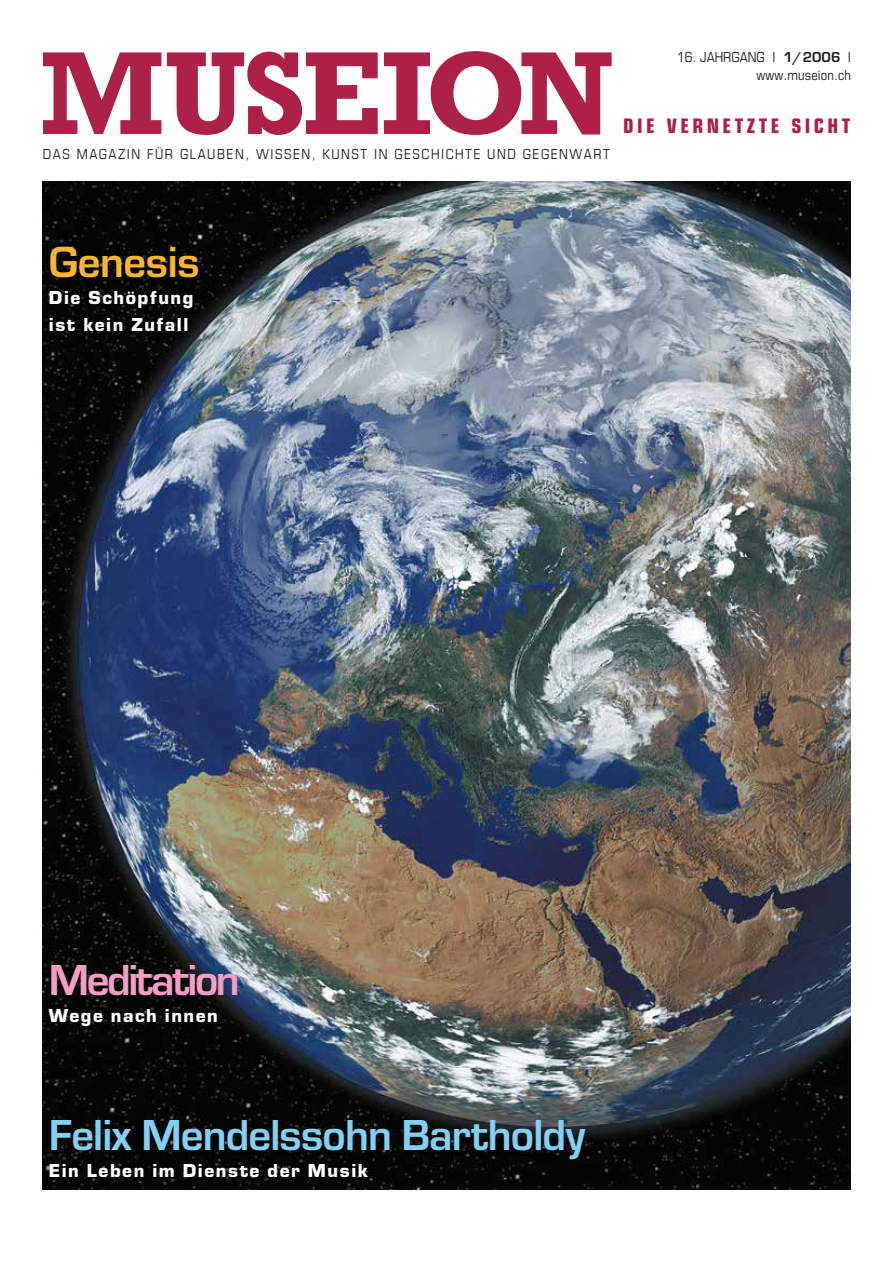
<style>
.page{position:relative;width:893px;height:1263px;background:#fff}
.page>*{position:absolute;margin:0;border:0;box-sizing:border-box;transform-origin:0 0}
.museion_titel_2007_1{font:700 120px "Rockwell";letter-spacing:-.035em;color:#ad2048}
.untertitel_3_2006_1{font:700 45px "Eurostile";letter-spacing:-.02em;color:#83d0f5}
.untertitel_3_2006_1-2{font:700 45px "Eurostile";letter-spacing:-.055em;color:#f39fc5}
.untertitel_3_2006_1-3{font:700 45px "Eurostile";letter-spacing:-.01em;color:#fab633}
.Normal_2007_1_MDE_in{font:21.75px "Eurostile Con Hea";letter-spacing:.16em;color:#ad2048}
.untertitel_mehrzeili{font:900 19.5px/27px "Eurostile";letter-spacing:.08em;color:#fff}
.Normal_2007_4_MDE_in{font:15px "Eurostile Con";letter-spacing:.1em;color:#1d1d1b}
.Normal_2006_1_MDE_in{font:15px "Eurostile Con";letter-spacing:.01em;color:#1d1d1b}
.s1{font-family:"Eurostile";font-weight:700}
</style>
<div class="page">
<img style="left:43px;top:181px;width:807px;height:1008px">
<p class="museion_titel_2007_1" style="left:40px;top:21px;width:575px">MUSEION</p>
<p class="Normal_2007_4_MDE_in" style="left:43px;top:143px;width:568px">DAS MAGAZIN FÜR GLAUBEN, WISSEN, KUNST IN GESCHICHTE UND GEGENWART</p>
<p class="Normal_2006_1_MDE_in" style="left:677px;top:47px;width:175px">16. JAHRGANG I <span class="s1">1/2006</span> I</p>
<p class="Normal_2006_1_MDE_in" style="left:756px;top:65px;width:96px">www.museion.ch</p>
<p class="Normal_2007_1_MDE_in" style="left:623px;top:110px;width:229px">DIE VERNETZTE SICHT</p>
<p class="untertitel_3_2006_1-3" style="left:49px;top:229px;width:152px">Genesis</p>
<p class="untertitel_mehrzeili" style="left:49px;top:282px;width:146px">Die Schöpfung ist kein Zufall</p>
<p class="untertitel_3_2006_1-2" style="left:49px;top:947px;width:192px">Meditation</p>
<p class="untertitel_mehrzeili" style="left:49px;top:1000px;width:170px">Wege nach innen</p>
<p class="untertitel_3_2006_1" style="left:49px;top:1103px;width:538px">Felix Mendelssohn Bartholdy</p>
<p class="untertitel_mehrzeili" style="left:49px;top:1156px;width:321px">Ein Leben im Dienste der Musik</p>
</div>
